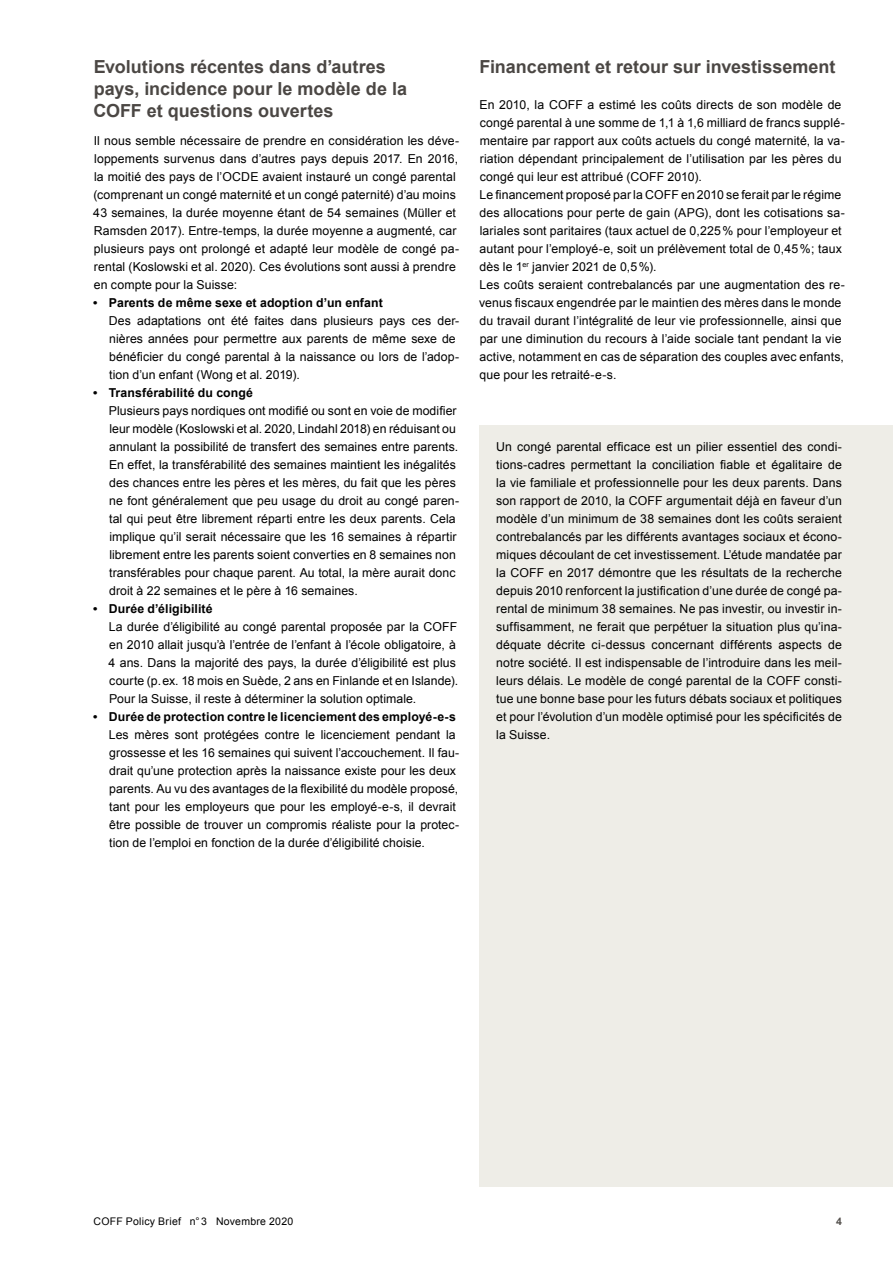
<style>
.page{position:relative;width:893px;height:1263px;background:#fff}
.page>*{position:absolute;margin:0;border:0;box-sizing:border-box;transform-origin:0 0}
.t1{font:700 18px/21.8px "Arial";color:#4b4744}
.t2{font:12.3px/18px "Arial";letter-spacing:.005em;color:#000}
.t3{font:700 12.3px "Arial";letter-spacing:.01em;color:#000}
.t4{font:10.5px "Arial";letter-spacing:.025em;color:#000}
.t5{font:700 10.5px "Arial";color:#55524e}
</style>
<div class="page">
<div style="left:479px;top:425px;width:414px;height:761px;background:#eeede7"></div>
<h1 class="t1" style="left:93px;top:57px;width:315px">Evolutions récentes dans d’autres pays, incidence pour le modèle de la<br>COFF et questions ouvertes</h1>
<p class="t2" style="left:93px;top:132px;width:367px">Il nous semble nécessaire de prendre en considération les déve&shy;loppements survenus dans d’autres pays depuis 2017. En 2016, la moitié des pays de l’OCDE avaient instauré un congé parental (comprenant un congé maternité et un congé paternité) d’au moins 43 semaines, la durée moyenne étant de 54 semaines (Müller et Ramsden 2017). Entre-temps, la durée moyenne a augmenté, car plusieurs pays ont prolongé et adapté leur modèle de congé pa&shy;rental (Koslowski et al. 2020). Ces évolutions sont aussi à prendre en compte pour la Suisse:</p>
<p class="t3" style="left:93px;top:295px;width:291px">• Parents de même sexe et adoption d’un enfant</p>
<p class="t2" style="left:109px;top:312px;width:352px">Des adaptations ont été faites dans plusieurs pays ces der&shy;nières années pour permettre aux parents de même sexe de bénéficier du congé parental à la naissance ou lors de l’adop&shy;tion d’un enfant (Wong et al. 2019).</p>
<p class="t3" style="left:93px;top:385px;width:162px">• Transférabilité du congé</p>
<p class="t2" style="left:109px;top:402px;width:352px">Plusieurs pays nordiques ont modifié ou sont en voie de modifier leur modèle (Koslowski et al. 2020, Lindahl 2018) en réduisant ou annulant la possibilité de transfert des semaines entre parents.<br>En effet, la transférabilité des semaines maintient les inégalités des chances entre les pères et les mères, du fait que les pères ne font généralement que peu usage du droit au congé paren&shy;tal qui peut être librement réparti entre les deux parents. Cela implique qu’il serait nécessaire que les 16 semaines à répartir librement entre les parents soient converties en 8 semaines non transférables pour chaque parent. Au total, la mère aurait donc droit à 22 semaines et le père à 16 semaines.</p>
<p class="t3" style="left:93px;top:601px;width:121px">• Durée d’éligibilité</p>
<p class="t2" style="left:109px;top:618px;width:351px">La durée d’éligibilité au congé parental proposée par la COFF en 2010 allait jusqu’à l’entrée de l’enfant à l’école obligatoire, à 4 ans. Dans la majorité des pays, la durée d’éligibilité est plus courte (p.ex. 18 mois en Suède, 2 ans en Finlande et en Islande).<br>Pour la Suisse, il reste à déterminer la solution optimale.</p>
<p class="t3" style="left:93px;top:709px;width:364px">• Durée de protection contre le licenciement des employé-e-s</p>
<p class="t2" style="left:109px;top:726px;width:352px">Les mères sont protégées contre le licenciement pendant la grossesse et les 16 semaines qui suivent l’accouchement. Il fau&shy;drait qu’une protection après la naissance existe pour les deux parents. Au vu des avantages de la flexibilité du modèle proposé, tant pour les employeurs que pour les employé-e-s, il devrait être possible de trouver un compromis réaliste pour la protec&shy;tion de l’emploi en fonction de la durée d’éligibilité choisie.</p>
<h1 class="t1" style="left:479px;top:57px;width:358px">Financement et retour sur investissement</h1>
<p class="t2" style="left:479px;top:96px;width:367px">En 2010, la COFF a estimé les coûts directs de son modèle de congé parental à une somme de 1,1 à 1,6 milliard de francs supplé&shy;mentaire par rapport aux coûts actuels du congé maternité, la va&shy;riation dépendant principalement de l’utilisation par les pères du congé qui leur est attribué (COFF 2010).<br>Le financement proposé par la COFF en 2010 se ferait par le régime des allocations pour perte de gain (APG), dont les cotisations sa&shy;lariales sont paritaires (taux actuel de 0,225% pour l’employeur et autant pour l’employé-e, soit un prélèvement total de 0,45%; taux dès le 1<sup>er</sup> janvier 2021 de 0,5%).<br>Les coûts seraient contrebalancés par une augmentation des re&shy;venus fiscaux engendrée par le maintien des mères dans le monde du travail durant l’intégralité de leur vie professionnelle, ainsi que par une diminution du recours à l’aide sociale tant pendant la vie active, notamment en cas de séparation des couples avec enfants, que pour les retraité-e-s.</p>
<p class="t2" style="left:496px;top:438px;width:347px;text-align:justify">Un congé parental efficace est un pilier essentiel des condi&shy;tions-cadres permettant la conciliation fiable et égalitaire de la vie familiale et professionnelle pour les deux parents. Dans son rapport de 2010, la COFF argumentait déjà en faveur d’un modèle d’un minimum de 38 semaines dont les coûts seraient contrebalancés par les différents avantages sociaux et écono&shy;miques découlant de cet investissement. L’étude mandatée par la COFF en 2017 démontre que les résultats de la recherche depuis 2010 renforcent la justification d’une durée de congé pa&shy;rental de minimum 38 semaines. Ne pas investir, ou investir in&shy;suffisamment, ne ferait que perpétuer la situation plus qu’ina&shy;déquate décrite ci-dessus concernant différents aspects de notre société. Il est indispensable de l’introduire dans les meil&shy;leurs délais. Le modèle de congé parental de la COFF consti&shy;tue une bonne base pour les futurs débats sociaux et politiques et pour l’évolution d’un modèle optimisé pour les spécificités de la Suisse.</p>
<p class="t4" style="left:94px;top:1215px;width:201px">COFF Policy Brief n° 3 Novembre 2020</p>
<p class="t5" style="left:836px;top:1215px;width:7px">4</p>
</div>
